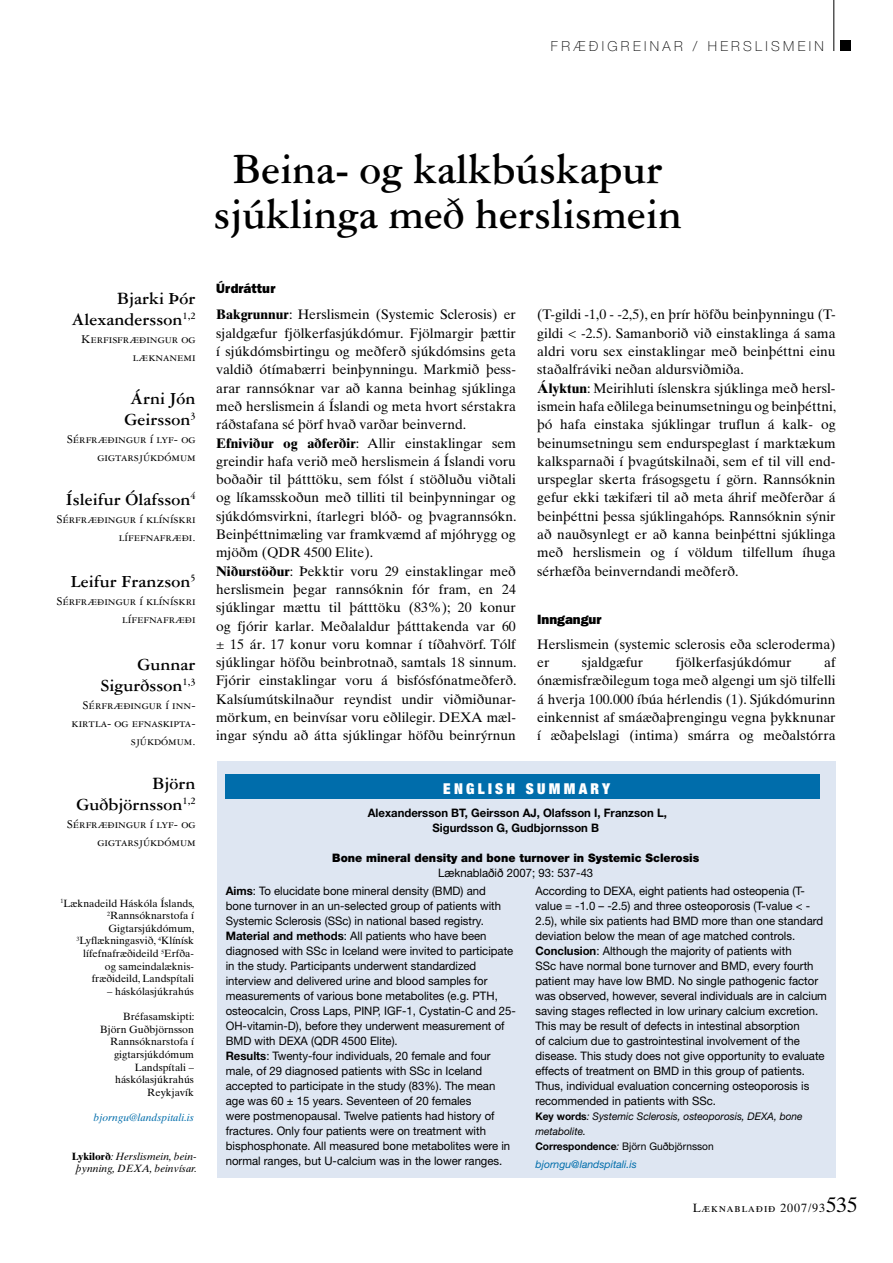
<style>
.page{position:relative;width:893px;height:1263px;background:#fff}
.page>*{position:absolute;margin:0;border:0;box-sizing:border-box;transform-origin:0 0}
.t1{font:700 45px/45px "Garamond Three";color:#000;text-align:center;scale:.95 1}
.t2{font:700 18px/21px "Garamond Three";color:#000;text-align:right}
.t3{font:900 expanded 15px "Helvetica Neue";letter-spacing:.22em;color:#fff}
.t4{font:13.8px/18.3px "Times Ten";color:#000}
.t5{font:100 13.8px "Helvetica Neue";letter-spacing:.245em;color:#000}
.t6{font:800 13.5px "Franklin Gothic";color:#000}
.t7{font:12.75px/18px "Garamond Three SC";color:#000;text-align:right}
.t8{font:12px "Times Ten Roman SC";letter-spacing:.075em;color:#000}
.t9{font:11.7px/15px "Helvetica Neue";color:#000}
.t10{font:700 11.7px/15px "Helvetica Neue";color:#000;text-align:center}
.t11{font:900 11.7px "Helvetica Neue";color:#000}
.t12{font:10.5px/12.6px "Times Ten";color:#000;text-align:right}
.t13{font:italic 10.5px/15px "Helvetica Neue";color:#000}
.t14{font:italic 10.5px/12.6px "Times Ten";color:#000;text-align:center}
.t15{font:italic 10.5px "Helvetica Neue";color:#006dab}
.t16{font:italic 10.5px "Times Ten";color:#006dab}
.s1{font-weight:700;font-style:normal}
.s2{font-weight:700}
.s3{font-style:normal}
.s4{font-family:"Times Ten"}
.s5{font-family:"Times Ten";font-size:21px}
</style>
<div class="page">
<div style="left:217px;top:761px;width:619px;height:417px;background:#dee6f2"></div>
<div style="left:225px;top:774px;width:595px;height:24px;background:#006dab"></div>
<hr style="left:833px;top:0;width:1px;height:51px;background:#000">
<div style="left:840px;top:40px;width:10px;height:11px;background:#000"></div>
<p class="t5" style="left:551px;top:38px;width:274px">FRÆÐIGREINAR / HERSLISMEIN</p>
<h2 class="t2" style="left:71px;top:288px;width:126px">Bjarki Þór<br>Alexandersson<sup>1,2</sup></h2>
<p class="t7" style="left:81px;top:330px;width:116px">Kerfisfræðingur og læknanemi</p>
<h2 class="t2" style="left:124px;top:388px;width:73px;text-align:center">Árni Jón<br>Geirsson<sup>3</sup></h2>
<p class="t7" style="left:67px;top:430px;width:130px">Sérfræðingur í lyf- og gigtarsjúkdómum</p>
<h2 class="t2" style="left:66px;top:489px;width:131px">Ísleifur Ólafsson<sup>4</sup></h2>
<p class="t7" style="left:57px;top:510px;width:140px">Sérfræðingur í klínískri lífefnafræði.</p>
<h2 class="t2" style="left:71px;top:571px;width:126px">Leifur Franzson<sup>5</sup></h2>
<p class="t7" style="left:57px;top:592px;width:140px">Sérfræðingur í klínískri lífefnafræði</p>
<h2 class="t2" style="left:100px;top:654px;width:97px">Gunnar<br>Sigurðsson<sup>1,3</sup></h2>
<p class="t7" style="left:72px;top:696px;width:125px">Sérfræðingur í inn&shy;kirtla- og efnaskipta&shy;sjúkdómum.</p>
<h2 class="t2" style="left:76px;top:773px;width:121px">Björn<br>Guðbjörnsson<sup>1,2</sup></h2>
<p class="t7" style="left:67px;top:815px;width:130px">Sérfræðingur í lyf- og gigtarsjúkdómum</p>
<p class="t12" style="left:60px;top:897px;width:136px"><sup>1</sup>Læknadeild Háskóla Íslands,<br><sup>2</sup>Rannsóknarstofa í<br>Gigtarsjúkdómum,<br><sup>3</sup>Lyflækningasvið, <sup>4</sup>Klínísk lífefnafræðideild <sup>5</sup>Erfða-<br>og sameindalæknis&shy;fræðideild, Landspítali</p>
<p class="t12" style="left:107px;top:985px;width:88px">– háskólasjúkrahús</p>
<p class="t12" style="left:100px;top:1010px;width:96px">Bréfasamskipti:<br>Björn Guðbjörnsson<br>Rannsóknarstofa í gigtarsjúkdómum<br>Landspítali – háskólasjúkrahús<br>Reykjavík</p>
<p class="t16" style="left:94px;top:1111px;width:102px">bjorngu@landspitali.is</p>
<p class="t14" style="left:72px;top:1149px;width:127px"><span class="s1">Lykilorð</span>: Herslismein, bein&shy;þynning, DEXA, beinvísar.</p>
<h1 class="t1" style="left:214px;top:146px;width:494px">Beina- og kalkbúskapur sjúklinga með herslismein</h1>
<p class="t6" style="left:216px;top:281px;width:61px">Úrdráttur</p>
<p class="t4" style="left:216px;top:305px;width:302px"><span class="s2">Bakgrunnur</span>: Herslismein (Systemic Sclerosis) er sjaldgæfur fjölkerfasjúkdómur. Fjölmargir þættir í sjúkdómsbirtingu og meðferð sjúkdómsins geta valdið ótímabærri beinþynningu. Markmið þess&shy;arar rannsóknar var að kanna beinhag sjúklinga með herslismein á Íslandi og meta hvort sérstakra ráðstafana sé þörf hvað varðar beinvernd.<br><span class="s2">Efniviður og aðferðir</span>: Allir einstaklingar sem greindir hafa verið með herslismein á Íslandi voru boðaðir til þátttöku, sem fólst í stöðluðu viðtali og líkamsskoðun með tilliti til beinþynningar og sjúkdómsvirkni, ítarlegri blóð- og þvagrannsókn.<br>Beinþéttnimæling var framkvæmd af mjóhrygg og mjöðm (QDR 4500 Elite).<br><span class="s2">Niðurstöður</span>: Þekktir voru 29 einstaklingar með herslismein þegar rannsóknin fór fram, en 24 sjúklingar mættu til þátttöku (83%); 20 konur og fjórir karlar. Meðalaldur þátttakenda var 60 ± 15 ár. 17 konur voru komnar í tíðahvörf. Tólf sjúklingar höfðu beinbrotnað, samtals 18 sinnum.<br>Fjórir einstaklingar voru á bisfósfónatmeðferð.<br>Kalsíumútskilnaður reyndist undir viðmiðunar&shy;mörkum, en beinvísar voru eðlilegir. DEXA mæl&shy;ingar sýndu að átta sjúklingar höfðu beinrýrnun</p>
<p class="t4" style="left:537px;top:305px;width:301px">(T-gildi -1,0 - -2,5), en þrír höfðu beinþynningu (T&shy;gildi &lt; -2.5). Samanborið við einstaklinga á sama aldri voru sex einstaklingar með beinþéttni einu staðalfráviki neðan aldursviðmiða.<br><span class="s2">Ályktun</span>: Meirihluti íslenskra sjúklinga með hersl&shy;ismein hafa eðlilega beinumsetningu og beinþéttni, þó hafa einstaka sjúklingar truflun á kalk- og beinumsetningu sem endurspeglast í marktækum kalksparnaði í þvagútskilnaði, sem ef til vill end&shy;urspeglar skerta frásogsgetu í görn. Rannsóknin gefur ekki tækifæri til að meta áhrif meðferðar á beinþéttni þessa sjúklingahóps. Rannsóknin sýnir að nauðsynlegt er að kanna beinþéttni sjúklinga með herslismein og í völdum tilfellum íhuga sérhæfða beinverndandi meðferð.</p>
<p class="t6" style="left:537px;top:612px;width:66px">Inngangur</p>
<p class="t4" style="left:537px;top:635px;width:300px">Herslismein (systemic sclerosis eða scleroderma) er</p>
<p class="t4" style="left:582px;top:653px;width:63px">sjaldgæfur</p>
<p class="t4" style="left:676px;top:653px;width:117px">fjölkerfasjúkdómur</p>
<p class="t4" style="left:537px;top:653px;width:300px;text-align:justify;text-indent:287px">af ónæmisfræðilegum toga með algengi um sjö tilfelli á hverja 100.000 íbúa hérlendis (1). Sjúkdómurinn einkennist af smáæðaþrengingu vegna þykknunar í æðaþelslagi (intima) smárra og meðalstórra</p>
<p class="t3" style="left:443px;top:779px;width:169px">ENGLISH SUMMARY</p>
<p class="t10" style="left:368px;top:805px;width:301px">Alexandersson BT, Geirsson AJ, Olafsson I, Franzson L,<br>Sigurdsson G, Gudbjornsson B</p>
<p class="t11" style="left:332px;top:851px;width:369px">Bone mineral density and bone turnover in Systemic Sclerosis</p>
<p class="t9" style="left:438px;top:865px;width:156px">Læknablaðið 2007; 93: 537-43</p>
<p class="t9" style="left:226px;top:883px;width:292px"><span class="s2">Aims</span>: To elucidate bone mineral density (BMD) and<br>bone turnover in an un-selected group of patients with Systemic Sclerosis (SSc) in national based registry.<br><span class="s2">Material and methods</span>: All patients who have been diagnosed with SSc in Iceland were invited to participate in the study. Participants underwent standardized interview and delivered urine and blood samples for measurements of various bone metabolites (e.g. PTH, osteocalcin, Cross Laps, PINP, IGF-1, Cystatin-C and 25- OH-vitamin-D), before they underwent measurement of BMD with DEXA (QDR 4500 Elite).<br><span class="s2">Results</span>: Twenty-four individuals, 20 female and four male, of 29 diagnosed patients with SSc in Iceland accepted to participate in the study (83%). The mean age was 60 ± 15 years. Seventeen of 20 females<br>were postmenopausal. Twelve patients had history of fractures. Only four patients were on treatment with bisphosphonate. All measured bone metabolites were in normal ranges, but U-calcium was in the lower ranges.</p>
<p class="t9" style="left:535px;top:883px;width:293px">According to DEXA, eight patients had osteopenia (T&shy;value = -1.0 – -2.5) and three osteoporosis (T-value &lt; - 2.5), while six patients had BMD more than one standard deviation below the mean of age matched controls.<br><span class="s2">Conclusion</span>: Although the majority of patients with<br>SSc have normal bone turnover and BMD, every fourth patient may have low BMD. No single pathogenic factor was observed, however, several individuals are in calcium saving stages reflected in low urinary calcium excretion.<br>This may be result of defects in intestinal absorption<br>of calcium due to gastrointestinal involvement of the disease. This study does not give opportunity to evaluate effects of treatment on BMD in this group of patients.<br>Thus, individual evaluation concerning osteoporosis is recommended in patients with SSc.</p>
<p class="t13" style="left:535px;top:1109px;width:269px"><span class="s1">Key words</span>: Systemic Sclerosis, osteoporosis, DEXA, bone metabolite.<br><span class="s1">Correspondence</span>: <span class="s3">Björn Guðbjörnsson</span></p>
<p class="t15" style="left:535px;top:1158px;width:103px">bjorngu@landspitali.is</p>
<p class="t8" style="left:693px;top:1200px;width:166px">Læknablaðið <span class="s4">2007/93</span><span class="s5">535</span></p>
</div>
